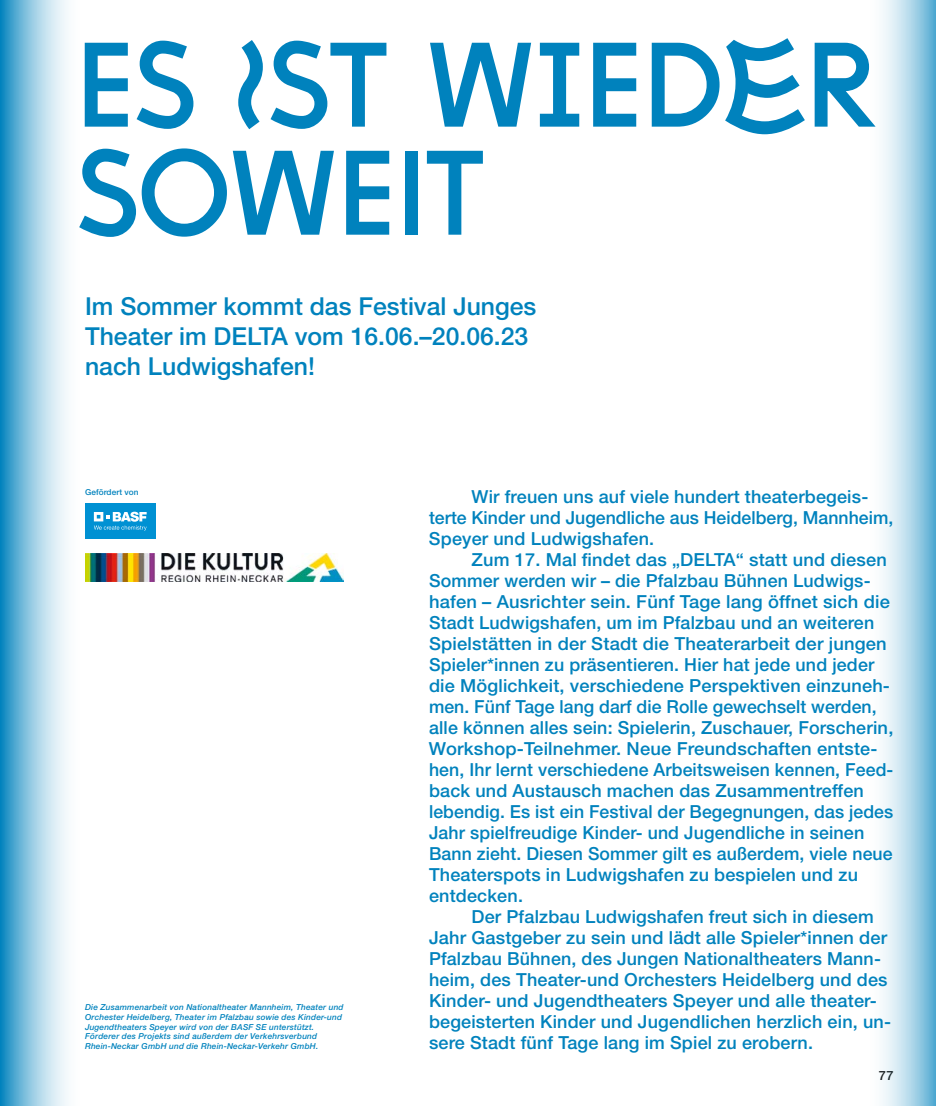
<style>
.page{position:relative;width:936px;height:1106px;background:#fff}
.page>*{position:absolute;margin:0;border:0;box-sizing:border-box;transform-origin:0 0}
.t1{font:123px/108px "ZIGZAG Not Rounded";letter-spacing:-.03em;color:#0082bd}
.t2{font:500 24.75px/29.7px "Helvetica Neue LT Std";color:#0082bd}
.t3{font:500 18px/21px "Helvetica Neue LT Std";letter-spacing:.01em;color:#0082bd}
.t4{font:500 12.75px "Helvetica Neue LT Std";color:#1d1d1b}
.t5{font:italic 500 8.25px/9.8px "Helvetica Neue LT Std";letter-spacing:.02em;color:#0082bd}
.t6{font:500 8.25px "Helvetica Neue LT Std";letter-spacing:.01em;color:#0082bd}
</style>
<div class="page">
<svg style="left:882px;top:0;width:53px;height:1106px;background:#b1d8ea"></svg>
<svg style="left:0;top:0;width:115px;height:1106px"></svg>
<div style="left:85px;top:503px;width:70px;height:35px;background:#0091d3"></div>
<svg style="left:94px;top:511px;width:53px;height:20px"></svg>
<img style="left:85px;top:554px;width:258px;height:27px">
<h1 class="t1" style="left:75px;top:28px;width:801px">ES IST WIEDER<br>SOWEIT</h1>
<h2 class="t2" style="left:85px;top:291px;width:453px">Im Sommer kommt das Festival Junges<br>Theater im DELTA vom 16.06.–20.06.23 nach Ludwigshafen!</h2>
<p class="t6" style="left:85px;top:487px;width:55px">Gefördert von</p>
<p class="t5" style="left:85px;top:1002px;width:260px">Die Zusammenarbeit von Nationaltheater Mannheim, Theater und Orchester Heidelberg, Theater im Pfalzbau sowie des Kinder-und Jugendtheaters Speyer wird von der BASF SE unterstützt.<br>Förderer des Projekts sind außerdem der Verkehrsverbund Rhein-Neckar GmbH und die Rhein-Neckar-Verkehr GmbH.</p>
<p class="t3" style="left:429px;top:486px;width:466px;text-indent:43px">Wir freuen uns auf viele hundert theaterbegeis&shy;terte Kinder und Jugendliche aus Heidelberg, Mannheim,<br>Speyer und Ludwigshafen.</p>
<p class="t3" style="left:429px;top:549px;width:466px;text-indent:43px">Zum 17. Mal findet das „DELTA“ statt und diesen Sommer werden wir – die Pfalzbau Bühnen Ludwigs&shy;hafen – Ausrichter sein. Fünf Tage lang öffnet sich die Stadt Ludwigshafen, um im Pfalzbau und an weiteren Spielstätten in der Stadt die Theaterarbeit der jungen Spieler*innen zu präsentieren. Hier hat jede und jeder die Möglichkeit, verschiedene Perspektiven einzuneh&shy;men. Fünf Tage lang darf die Rolle gewechselt werden, alle können alles sein: Spielerin, Zuschauer, Forscherin, Workshop-Teilnehmer. Neue Freundschaften entste&shy;hen, Ihr lernt verschiedene Arbeitsweisen kennen, Feed&shy;back und Austausch machen das Zusammentreffen lebendig. Es ist ein Festival der Begegnungen, das jedes Jahr spielfreudige Kinder- und Jugendliche in seinen Bann zieht. Diesen Sommer gilt es außerdem, viele neue Theaterspots in Ludwigshafen zu bespielen und zu entdecken.</p>
<p class="t3" style="left:429px;top:906px;width:463px;text-indent:43px">Der Pfalzbau Ludwigshafen freut sich in diesem Jahr Gastgeber zu sein und lädt alle Spieler*innen der Pfalzbau Bühnen, des Jungen Nationaltheaters Mann&shy;heim, des Theater-und Orchesters Heidelberg und des Kinder- und Jugendtheaters Speyer und alle theater&shy;begeisterten Kinder und Jugendlichen herzlich ein, un&shy;sere Stadt fünf Tage lang im Spiel zu erobern.</p>
<p class="t4" style="left:878px;top:1068px;width:16px">77</p>
</div>
